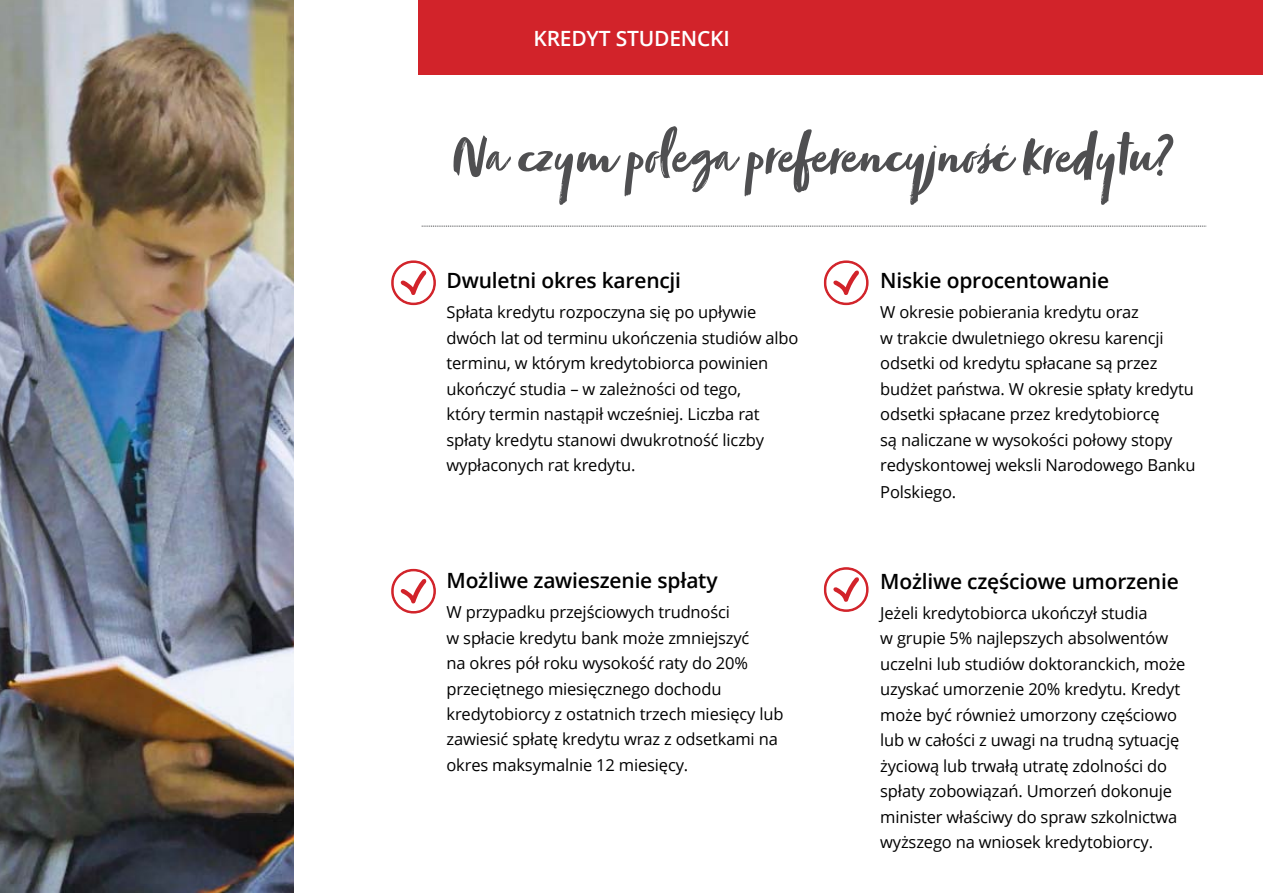
<style>
.page{position:relative;width:1263px;height:893px;background:#fff}
.page>*{position:absolute;margin:0;border:0;box-sizing:border-box;transform-origin:0 0}
.t1{font:60px "Zooja Pro";letter-spacing:.01em;color:#4f4f51}
.t2{font:600 21px "Open Sans";letter-spacing:-.01em;color:#000}
.t3{font:600 21px "Open Sans";letter-spacing:-.01em;color:#fff}
.t4{font:16.5px/25.5px "Open Sans";letter-spacing:-.01em;color:#000}
</style>
<div class="page">
<svg style="left:422px;top:226px;width:784px;height:1px"></svg>
<div style="left:419px;top:0;width:844px;height:74px;background:#d2232a"></div>
<svg style="left:391px;top:260px;width:45px;height:46px"></svg>
<svg style="left:391px;top:568px;width:45px;height:46px"></svg>
<svg style="left:823px;top:260px;width:46px;height:46px"></svg>
<svg style="left:823px;top:567px;width:46px;height:45px"></svg>
<svg style="left:830px;top:148px;width:17px;height:27px"></svg>
<img style="left:0;top:0;width:293px;height:893px">
<p class="t3" style="left:533px;top:24px;width:198px">KREDYT STUDENCKI</p>
<h1 class="t1" style="left:452px;top:120px;width:723px">Na czym polega prefe encyjność kredytu?</h1>
<p class="t2" style="left:446px;top:266px;width:236px">Dwuletni okres karencji</p>
<p class="t4" style="left:446px;top:299px;width:353px">Spłata kredytu rozpoczyna się po upływie dwóch lat od terminu ukończenia studiów albo terminu, w którym kredytobiorca powinien ukończyć studia – w zależności od tego,<br>który termin nastąpił wcześniej. Liczba rat spłaty kredytu stanowi dwukrotność liczby wypłaconych rat kredytu.</p>
<p class="t2" style="left:446px;top:566px;width:273px">Możliwe zawieszenie spłaty</p>
<p class="t4" style="left:446px;top:599px;width:339px">W przypadku przejściowych trudności<br>w spłacie kredytu bank może zmniejszyć<br>na okres pół roku wysokość raty do 20% przeciętnego miesięcznego dochodu kredytobiorcy z ostatnich trzech miesięcy lub zawiesić spłatę kredytu wraz z odsetkami na okres maksymalnie 12 miesięcy.</p>
<p class="t2" style="left:880px;top:266px;width:231px">Niskie oprocentowanie</p>
<p class="t4" style="left:880px;top:299px;width:317px">W okresie pobierania kredytu oraz<br>w trakcie dwuletniego okresu karencji odsetki od kredytu spłacane są przez budżet państwa. W okresie spłaty kredytu odsetki spłacane przez kredytobiorcę<br>są naliczane w wysokości połowy stopy redyskontowej weksli Narodowego Banku</p>
<p class="t4" style="left:880px;top:479px;width:77px">Polskiego.</p>
<p class="t2" style="left:880px;top:567px;width:300px">Możliwe częściowe umorzenie</p>
<p class="t4" style="left:880px;top:599px;width:307px">Jeżeli kredytobiorca ukończył studia<br>w grupie 5% najlepszych absolwentów uczelni lub studiów doktoranckich, może uzyskać umorzenie 20% kredytu. Kredyt może być również umorzony częściowo lub w całości z uwagi na trudną sytuację życiową lub trwałą utratę zdolności do spłaty zobowiązań. Umorzeń dokonuje minister właściwy do spraw szkolnictwa wyższego na wniosek kredytobiorcy.</p>
</div>
